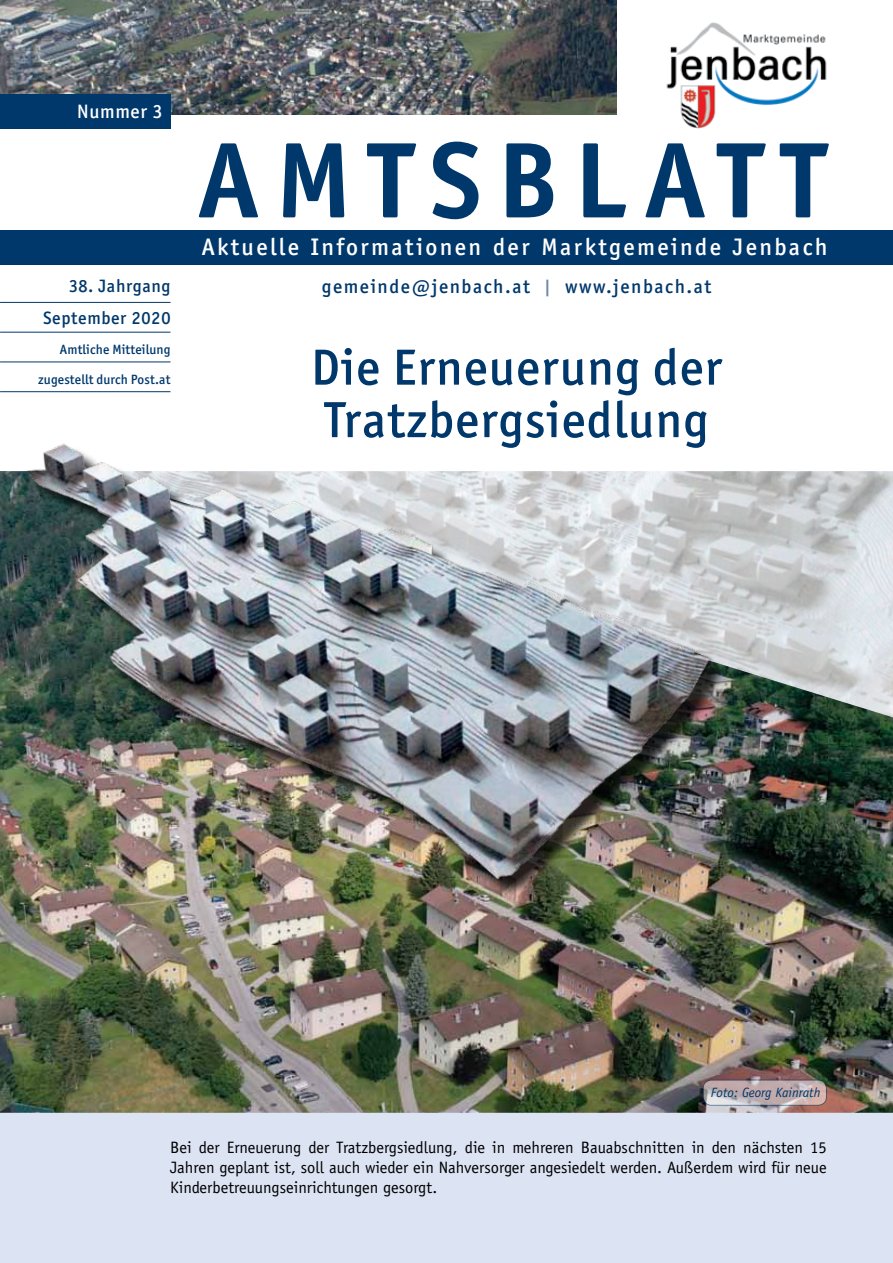
<style>
.page{position:relative;width:893px;height:1263px;background:#fff}
.page>*{position:absolute;margin:0;border:0;box-sizing:border-box;transform-origin:0 0}
.t1{font:700 108px "Officina Sans";letter-spacing:.14em;color:#00386c}
.t2{font:500 51px/52.5px "Officina San ITC";letter-spacing:.02em;color:#00386c}
.t3{font:500 24px "Officina San ITC";letter-spacing:.1em;color:#fff}
.t4{font:500 19.5px "Officina San ITC";letter-spacing:.08em;color:#00386c}
.t5{font:500 19.5px "Officina San ITC";letter-spacing:.035em;color:#fff}
.t6{font:500 18px/31.5px "Officina San ITC";letter-spacing:.035em;color:#00386c;text-align:right}
.t7{font:16.5px/19.8px "Officina Sans";color:#000;text-align:justify}
.t8{font:500 13.5px "Officina San ITC";letter-spacing:.01em;color:#00386c}
.t9{font:italic 13.5px "Officina Sans";color:#00386c}
.s1{color:#7289b0}
</style>
<div class="page">
<img style="left:666px;top:22px;width:161px;height:107px">
<div style="left:0;top:231px;width:893px;height:34px;background:#00386c"></div>
<img style="left:0;top:0;width:616px;height:114px">
<div style="left:0;top:94px;width:170px;height:34px;background:#00386c"></div>
<hr style="left:0;top:302px;width:170px;height:1px;background:#00386c">
<hr style="left:0;top:332px;width:170px;height:1px;background:#00386c">
<hr style="left:0;top:361px;width:170px;height:1px;background:#00386c">
<hr style="left:0;top:391px;width:170px;height:1px;background:#00386c">
<div style="left:0;top:1113px;width:893px;height:150px;background:#dce3f3"></div>
<img style="left:0;top:471px;width:893px;height:642px">
<img style="left:17px;top:443px;width:719px;height:451px">
<svg style="left:703px;top:1080px;width:123px;height:25px;fill:#c2abac"></svg>
<div style="left:703px;top:1080px;width:124px;height:26px;border:1px solid #00386c;border-radius:9px"></div>
<p class="t5" style="left:77px;top:100px;width:87px">Nummer 3</p>
<p class="t6" style="left:43px;top:270px;width:129px">38. Jahrgang<br>September 2020</p>
<p class="t8" style="left:60px;top:341px;width:112px">Amtliche Mitteilung</p>
<p class="t8" style="left:38px;top:371px;width:134px">zugestellt durch Post.at</p>
<h1 class="t1" style="left:196px;top:113px;width:632px">AMTSBLATT</h1>
<h3 class="t3" style="left:202px;top:233px;width:627px">Aktuelle Informationen der Marktgemeinde Jenbach</h3>
<p class="t4" style="left:322px;top:275px;width:391px">gemeinde@jenbach.at <span class="s1">|</span> www.jenbach.at</p>
<h2 class="t2" style="left:311px;top:341px;width:413px">Die Erneuerung der<br>Tratzbergsiedlung</h2>
<p class="t9" style="left:711px;top:1084px;width:111px">Foto: Georg Kainrath</p>
<p class="t7" style="left:170px;top:1138px;width:658px">Bei der Erneuerung der Tratzbergsiedlung, die in mehreren Bauabschnitten in den nächsten 15<br>Jahren geplant ist, soll auch wieder ein Nahversorger angesiedelt werden. Außerdem wird für neue Kinderbetreuungseinrichtungen gesorgt.</p>
</div>
